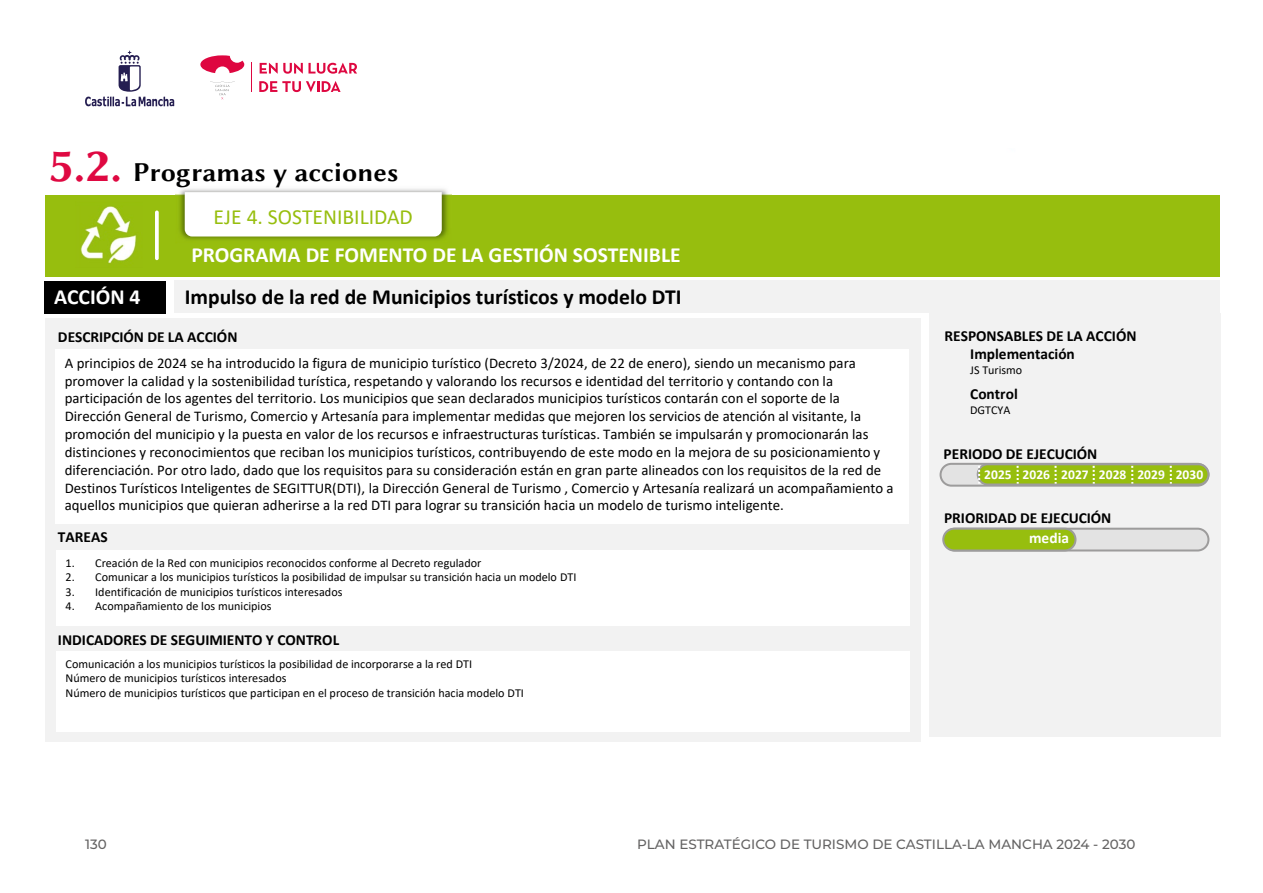
<style>
.page{position:relative;width:1263px;height:893px;background:#fff}
.page>*{position:absolute;margin:0;border:0;box-sizing:border-box;transform-origin:0 0}
.t1{font:27px "Linux Biolinum GB";color:#000}
.t2{font:700 21.6px "Calibri";color:#000}
.t3{font:700 21.6px "Calibri";color:#fff}
.t4{font:21.6px "Calibri";color:#97be0e}
.t5{font:700 15.45px "Calibri";color:#000}
.t6{font:700 15.45px "Calibri";color:#fff}
.t7{font:14.85px/17.9px "Calibri";color:#000}
.t8{font:500 13.5px "Montserrat";color:#646363}
.t9{font:700 13.5px "Calibri";color:#fff}
.t10{font:12.15px/14.5px "Calibri";color:#000}
.t11{font:12px "Calibri";color:#000}
.s1{font-size:48.6px;color:#df0942}
</style>
<div class="page">
<svg style="left:200px;top:55px;width:44px;height:18px"></svg>
<svg style="left:210px;top:81px;width:25px;height:18px"></svg>
<svg style="left:260px;top:63px;width:97px;height:11px"></svg>
<svg style="left:259px;top:81px;width:82px;height:11px"></svg>
<svg style="left:85px;top:51px;width:89px;height:55px"></svg>
<div style="left:929px;top:313px;width:291px;height:424px;background:#f2f2f2"></div>
<div style="left:45px;top:281px;width:121px;height:32px;background:#000"></div>
<div style="left:45px;top:318px;width:876px;height:424px;background:#f2f2f2"></div>
<div style="left:55px;top:349px;width:853px;height:175px;background:#fff"></div>
<div style="left:56px;top:550px;width:853px;height:76px;background:#fff"></div>
<div style="left:45px;top:195px;width:1174px;height:82px;background:#97be0e"></div>
<div style="left:174px;top:281px;width:1045px;height:32px;background:#f2f2f2"></div>
<div style="left:56px;top:652px;width:853px;height:80px;background:#fff"></div>
<div style="left:944px;top:529px;width:264px;height:21px;background:#e3e3e3;border-radius:11px"></div>
<div style="left:943px;top:528px;width:266px;height:23px;border:2px solid #9d9c9c;border-radius:11px"></div>
<div style="left:943px;top:529px;width:132px;height:21px;background:#97be0e;border-radius:11px"></div>
<div style="left:942px;top:528px;width:134px;height:23px;border:2px solid #9d9c9c;border-radius:11px"></div>
<svg style="left:155px;top:211px;width:4px;height:49px"></svg>
<img style="left:175px;top:189px;width:276px;height:51px">
<div style="left:185px;top:192px;width:257px;height:44px;background:#fff"></div>
<div style="left:940px;top:464px;width:268px;height:22px;background:#e3e3e3;border-radius:11px"></div>
<div style="left:939px;top:463px;width:270px;height:24px;border:2px solid #9d9c9c;border-radius:11px"></div>
<div style="left:978px;top:464px;width:230px;height:20px;background:#97be0e;border-radius:10px"></div>
<div style="left:977px;top:463px;width:232px;height:22px;border:2px solid #9d9c9c;border-radius:10px"></div>
<svg style="left:978px;top:466px;width:2px;height:18px"></svg>
<svg style="left:1016px;top:466px;width:3px;height:18px"></svg>
<svg style="left:1054px;top:466px;width:3px;height:18px"></svg>
<svg style="left:1093px;top:466px;width:2px;height:18px"></svg>
<svg style="left:1131px;top:466px;width:2px;height:18px"></svg>
<svg style="left:1170px;top:466px;width:2px;height:18px"></svg>
<img style="left:80px;top:206px;width:57px;height:58px">
<h1 class="t1" style="left:49px;top:154px;width:351px"><span class="s1">5.2.</span> Programas y acciones</h1>
<h2 class="t4" style="left:214px;top:202px;width:201px">EJE 4. SOSTENIBILIDAD</h2>
<h2 class="t3" style="left:54px;top:282px;width:88px">ACCIÓN 4</h2>
<h2 class="t3" style="left:191px;top:240px;width:491px">PROGRAMA DE FOMENTO DE LA GESTIÓN SOSTENIBLE</h2>
<h2 class="t2" style="left:185px;top:282px;width:498px">Impulso de la red de Municipios turísticos y modelo DTI</h2>
<p class="t5" style="left:58px;top:326px;width:181px">DESCRIPCIÓN DE LA ACCIÓN</p>
<p class="t5" style="left:944px;top:325px;width:193px">RESPONSABLES DE LA ACCIÓN</p>
<p class="t7" style="left:65px;top:354px;width:830px">A principios de 2024 se ha introducido la figura de municipio turístico (Decreto 3/2024, de 22 de enero), siendo un mecanismo para promover la calidad y la sostenibilidad turística, respetando y valorando los recursos e identidad del territorio y contando con la participación de los agentes del territorio. Los municipios que sean declarados municipios turísticos contarán con el soporte de la Dirección General de Turismo, Comercio y Artesanía para implementar medidas que mejoren los servicios de atención al visitante, la promoción del municipio y la puesta en valor de los recursos e infraestructuras turísticas. También se impulsarán y promocionarán las distinciones y reconocimientos que reciban los municipios turísticos, contribuyendo de este modo en la mejora de su posicionamiento y diferenciación. Por otro lado, dado que los requisitos para su consideración están en gran parte alineados con los requisitos de la red de Destinos Turísticos Inteligentes de SEGITTUR(DTI), la Dirección General de Turismo , Comercio y Artesanía realizará un acompañamiento a aquellos municipios que quieran adherirse a la red DTI para lograr su transición hacia un modelo de turismo inteligente.</p>
<p class="t5" style="left:58px;top:526px;width:51px">TAREAS</p>
<p class="t10" style="left:66px;top:555px;width:417px">1. Creación de la Red con municipios reconocidos conforme al Decreto regulador</p>
<p class="t10" style="left:66px;top:570px;width:512px">2. Comunicar a los municipios turísticos la posibilidad de impulsar su transición hacia un modelo DTI</p>
<p class="t10" style="left:66px;top:584px;width:278px">3. Identificación de municipios turísticos interesados</p>
<p class="t10" style="left:66px;top:599px;width:207px">4. Acompañamiento de los municipios</p>
<p class="t5" style="left:58px;top:629px;width:283px">INDICADORES DE SEGUIMIENTO Y CONTROL</p>
<p class="t10" style="left:66px;top:656px;width:460px">Comunicación a los municipios turísticos la posibilidad de incorporarse a la red DTI<br>Número de municipios turísticos interesados<br>Número de municipios turísticos que participan en el proceso de transición hacia modelo DTI</p>
<p class="t5" style="left:970px;top:343px;width:106px">Implementación</p>
<p class="t11" style="left:970px;top:362px;width:54px">JS Turismo</p>
<p class="t5" style="left:970px;top:383px;width:49px">Control</p>
<p class="t11" style="left:970px;top:402px;width:42px">DGTCYA</p>
<p class="t5" style="left:944px;top:443px;width:155px">PERIODO DE EJECUCIÓN</p>
<p class="t9" style="left:984px;top:465px;width:220px">2025 2026 2027 2028 2029 2030</p>
<p class="t5" style="left:944px;top:507px;width:169px">PRIORIDAD DE EJECUCIÓN</p>
<p class="t6" style="left:1029px;top:527px;width:41px">media</p>
<p class="t8" style="left:85px;top:835px;width:23px">130</p>
<p class="t8" style="left:637px;top:835px;width:500px">PLAN ESTRATÉGICO DE TURISMO DE CASTILLA-LA MANCHA 2024 - 2030</p>
</div>
